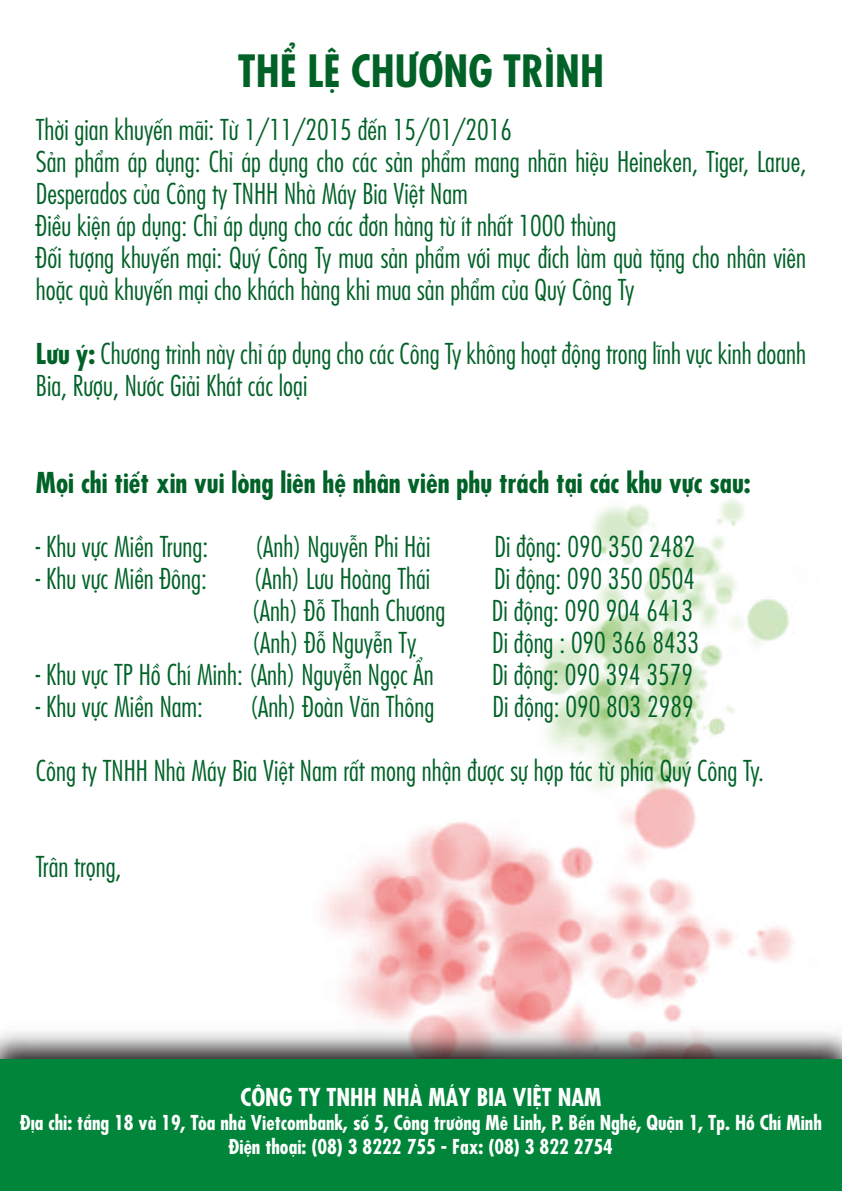
<style>
.page{position:relative;width:842px;height:1191px;background:#fff}
.page>*{position:absolute;margin:0;border:0;box-sizing:border-box;transform-origin:0 0}
.t1{font:700 43.2px "Futura Std";color:#006227}
.t2{font:28px/32px "Futura Std";color:#006227}
.t3{font:700 28px "Futura Std";color:#006227}
.t4{font:700 24px "Futura Std";color:#fff}
.t5{font:700 20px/24px "Futura Std";color:#fff;text-align:center}
.s1{font-weight:700}
</style>
<div class="page">
<img style="left:323px;top:499px;width:470px;height:519px">
<img style="left:0;top:1018px;width:842px;height:42px">
<div style="left:0;top:1060px;width:842px;height:131px;background:#00853a"></div>
<h1 class="t1" style="left:238px;top:47px;width:368px">THỂ LỆ CHƯƠNG TRÌNH</h1>
<p class="t2" style="left:36px;top:113px;width:772px">Thời gian khuyến mãi: Từ 1/11/2015 đến 15/01/2016<br>Sản phẩm áp dụng: Chỉ áp dụng cho các sản phẩm mang nhãn hiệu Heineken, Tiger, Larue, Desperados của Công ty TNHH Nhà Máy Bia Việt Nam<br>Điều kiện áp dụng: Chỉ áp dụng cho các đơn hàng từ ít nhất 1000 thùng<br>Đối tượng khuyến mại: Quý Công Ty mua sản phẩm với mục đích làm quà tặng cho nhân viên hoặc quà khuyến mại cho khách hàng khi mua sản phẩm của Quý Công Ty</p>
<p class="t2" style="left:36px;top:337px;width:772px"><span class="s1">Lưu ý:</span> Chương trình này chỉ áp dụng cho các Công Ty không hoạt động trong lĩnh vực kinh doanh<br>Bia, Rượu, Nước Giải Khát các loại</p>
<p class="t3" style="left:36px;top:466px;width:716px">Mọi chi tiết xin vui lòng liên hệ nhân viên phụ trách tại các khu vực sau:</p>
<p class="t2" style="left:36px;top:530px;width:174px">- Khu vực Miền Trung:</p>
<p class="t2" style="left:255px;top:530px;width:177px">(Anh) Nguyễn Phi Hải</p>
<p class="t2" style="left:494px;top:530px;width:203px">Di động: 090 350 2482</p>
<p class="t2" style="left:36px;top:562px;width:172px">- Khu vực Miền Đông:</p>
<p class="t2" style="left:253px;top:562px;width:178px">(Anh) Lưu Hoàng Thái</p>
<p class="t2" style="left:494px;top:562px;width:203px">Di động: 090 350 0504</p>
<p class="t2" style="left:251px;top:594px;width:195px">(Anh) Đỗ Thanh Chương</p>
<p class="t2" style="left:492px;top:594px;width:203px">Di động: 090 904 6413</p>
<p class="t2" style="left:252px;top:626px;width:166px">(Anh) Đỗ Nguyễn Tỵ</p>
<p class="t2" style="left:492px;top:626px;width:208px">Di động : 090 366 8433</p>
<p class="t2" style="left:36px;top:658px;width:399px">- Khu vực TP Hồ Chí Minh: (Anh) Nguyễn Ngọc Ẩn</p>
<p class="t2" style="left:492px;top:658px;width:203px">Di động: 090 394 3579</p>
<p class="t2" style="left:36px;top:690px;width:169px">- Khu vực Miền Nam:</p>
<p class="t2" style="left:250px;top:690px;width:186px">(Anh) Đoàn Văn Thông</p>
<p class="t2" style="left:493px;top:690px;width:203px">Di động: 090 803 2989</p>
<p class="t2" style="left:36px;top:754px;width:729px">Công ty TNHH Nhà Máy Bia Việt Nam rất mong nhận được sự hợp tác từ phía Quý Công Ty.</p>
<p class="t2" style="left:36px;top:850px;width:87px">Trân trọng,</p>
<p class="t4" style="left:240px;top:1083px;width:362px">CÔNG TY TNHH NHÀ MÁY BIA VIỆT NAM</p>
<p class="t5" style="left:20px;top:1110px;width:803px">Địa chỉ: tầng 18 và 19, Tòa nhà Vietcombank, số 5, Công trường Mê Linh, P. Bến Nghé, Quận 1, Tp. Hồ Chí Minh<br>Điện thoại: (08) 3 8222 755 - Fax: (08) 3 822 2754</p>
</div>
